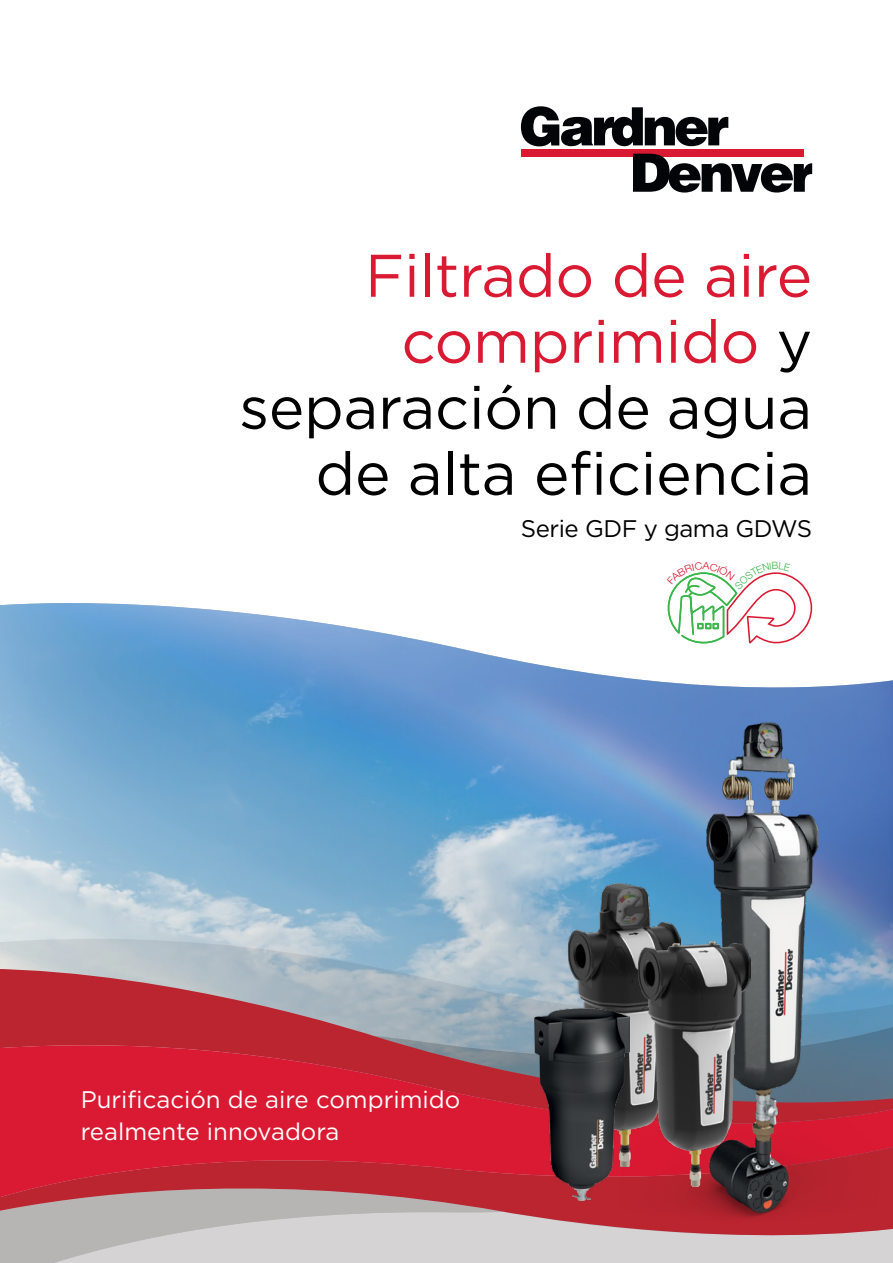
<style>
.page{position:relative;width:893px;height:1263px;background:#fff}
.page>*{position:absolute;margin:0;border:0;box-sizing:border-box;transform-origin:0 0}
.t1{font:60px/66px "Gotham";letter-spacing:-.005em;color:#000;text-align:right}
.t2{font:24px/31.5px "Gotham";color:#fff}
.t3{font:24px "Gotham";letter-spacing:-.02em;color:#000}
.s1{color:#da1a32}
</style>
<div class="page">
<img style="left:0;top:603px;width:893px;height:336px">
<div style="left:521px;top:149px;width:282px;height:7px;background:#da1a32"></div>
<svg style="left:633px;top:154px;width:179px;height:39px"></svg>
<svg style="left:521px;top:106px;width:207px;height:40px"></svg>
<div style="left:504px;top:1250px;width:389px;height:13px;background:#d6d3d4"></div>
<svg style="left:0;top:1250px;width:504px;height:13px;background:#d1cecf"></svg>
<svg style="left:0;top:939px;width:893px;height:30px;background:#b2c3cd"></svg>
<svg style="left:0;top:969px;width:893px;height:72px;background:#ae7681"></svg>
<svg style="left:0;top:1201px;width:893px;height:49px;background:#c7afb1"></svg>
<svg style="left:0;top:1041px;width:893px;height:160px;background:#cc273a"></svg>
<img style="left:617px;top:723px;width:268px;height:501px">
<img style="left:568px;top:883px;width:112px;height:284px">
<img style="left:638px;top:942px;width:113px;height:244px">
<img style="left:534px;top:1008px;width:95px;height:192px">
<svg style="left:667px;top:572px;width:145px;height:71px"></svg>
<p class="t1" style="left:239px;top:241px;width:574px"><span class="s1">Filtrado de aire comprimido</span> y separación de agua de alta eficiencia</p>
<p class="t3" style="left:521px;top:513px;width:293px">Serie GDF y gama GDWS</p>
<p class="t2" style="left:81px;top:1083px;width:381px">Purificación de aire comprimido realmente innovadora</p>
</div>
